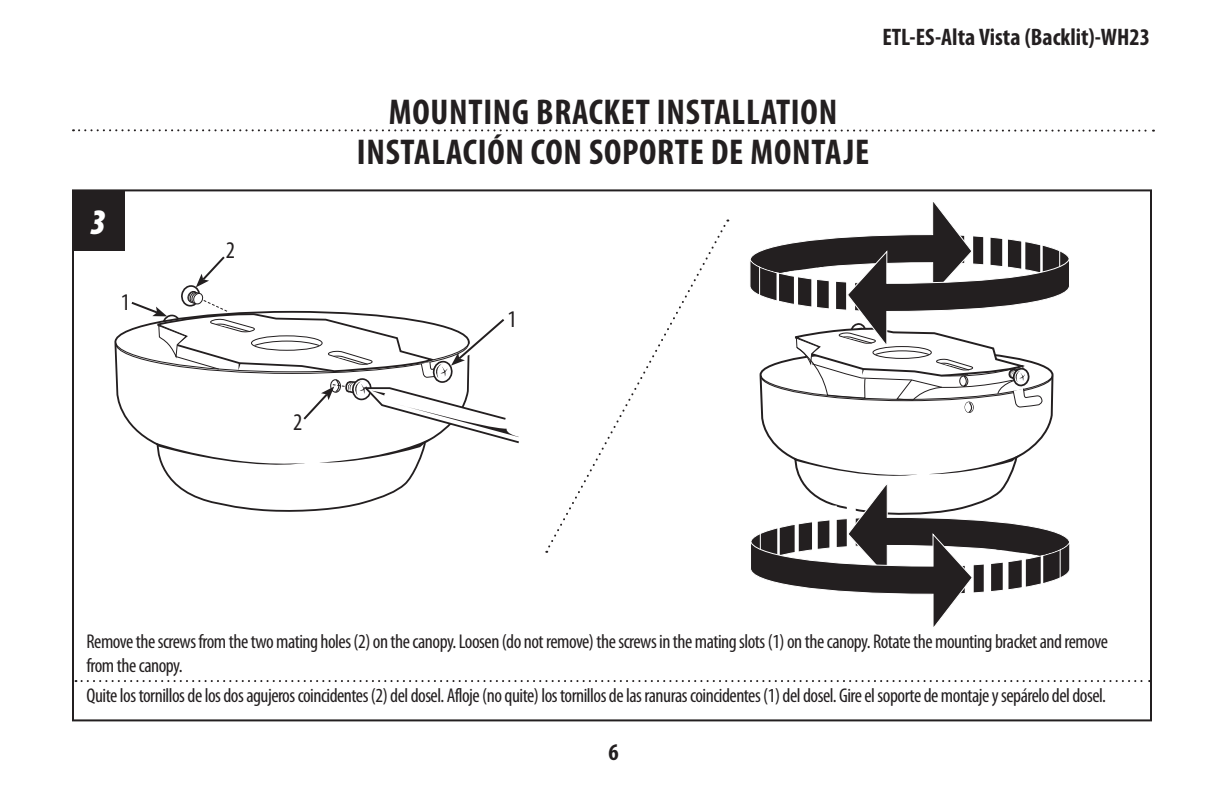
<style>
.page{position:relative;width:1224px;height:792px;background:#fff}
.page>*{position:absolute;margin:0;border:0;box-sizing:border-box;transform-origin:0 0}
.t1{font:700 condensed 36px/40px "Myriad Pro";letter-spacing:.02em;color:#231f20;text-align:center}
.t2{font:italic 900 condensed 36px "Myriad Pro";color:#fff}
.t3{font:700 condensed 24px "Myriad Pro";color:#231f20}
.t4{font:condensed 24px "Myriad Pro";color:#231f20}
.t5{font:condensed 20px/24px "Myriad Pro";letter-spacing:-.025em;color:#231f20}
</style>
<div class="page">
<svg style="left:73px;top:129px;width:1081px;height:3px"></svg>
<svg style="left:114px;top:340px;width:300px;height:172px"></svg>
<svg style="left:761px;top:413px;width:292px;height:41px"></svg>
<svg style="left:750px;top:202px;width:319px;height:211px"></svg>
<svg style="left:751px;top:454px;width:319px;height:173px"></svg>
<svg style="left:76px;top:680px;width:1074px;height:2px"></svg>
<svg style="left:545px;top:224px;width:181px;height:328px"></svg>
<svg style="left:115px;top:256px;width:404px;height:217px"></svg>
<div style="left:72px;top:190px;width:52px;height:60px;background:#231f20"></div>
<h1 class="t2" style="left:90px;top:203px;width:18px">3</h1>
<p class="t4" style="left:121px;top:288px;width:11px">1</p>
<p class="t4" style="left:226px;top:235px;width:11px">2</p>
<p class="t3" style="left:882px;top:22px;width:269px">ETL-ES-Alta Vista (Backlit)-WH23</p>
<h1 class="t1" style="left:357px;top:91px;width:514px">MOUNTING BRACKET INSTALLATION<br>INSTALACIÓN CON SOPORTE DE MONTAJE</h1>
<p class="t4" style="left:293px;top:408px;width:11px">2</p>
<p class="t4" style="left:508px;top:305px;width:11px">1</p>
<p class="t5" style="left:87px;top:629px;width:1023px">Remove the screws from the two mating holes (2) on the canopy. Loosen (do not remove) the screws in the mating slots (1) on the canopy. Rotate the mounting bracket and remove from the canopy.</p>
<p class="t5" style="left:87px;top:683px;width:1021px">Quite los tornillos de los dos agujeros coincidentes (2) del dosel. Afloje (no quite) los tornillos de las ranuras coincidentes (1) del dosel. Gire el soporte de montaje y sepárelo del dosel.</p>
<p class="t3" style="left:609px;top:737px;width:12px">6</p>
</div>
